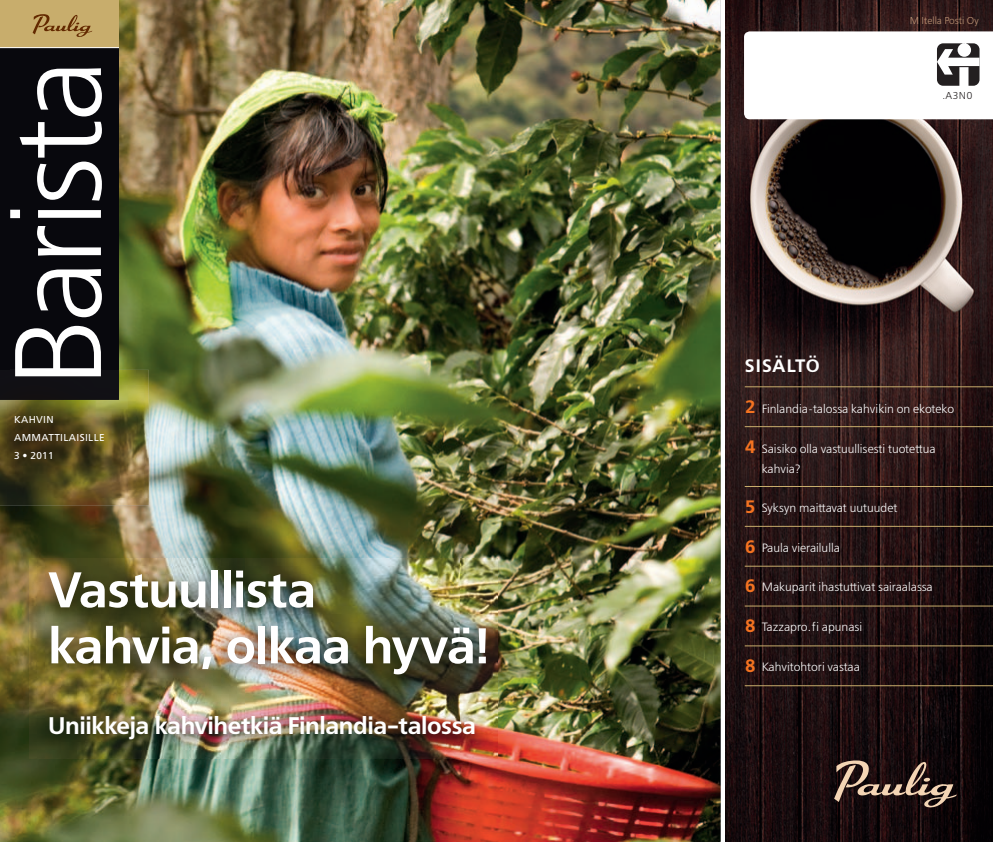
<style>
.page{position:relative;width:993px;height:842px;background:#fff}
.page>*{position:absolute;margin:0;border:0;box-sizing:border-box;transform-origin:0 0}
.t1{font:300 122.5px "Free Set";letter-spacing:-.045em;color:#fff}
.t2{font:600 50px/56px "Free Set";letter-spacing:-.015em;color:#fff}
.t3{font:600 24px "Free Set";letter-spacing:-.02em;color:#fff}
.t4{font:600 18px "Free Set";letter-spacing:.04em;color:#fff}
.t5{font:300 12px/20px "Free Set";color:#fff}
.t6{font:10px/18px "Free Set";letter-spacing:.035em;color:#fff}
.t7{font:300 10px "Free Set";color:#bd9576}
.t8{font:300 10px "Free Set";color:#231f20}
.s1{font-weight:600;font-size:18px;color:#f47321}
</style>
<div class="page">
<img style="left:725px;top:0;width:267px;height:842px">
<img style="left:0;top:0;width:720px;height:842px">
<img style="left:30px;top:558px;width:467px;height:200px">
<hr style="left:744px;top:386px;width:248px;height:1px;background:#c8ad6c">
<hr style="left:744px;top:426px;width:248px;height:1px;background:#c8ad6c">
<hr style="left:744px;top:486px;width:248px;height:1px;background:#c8ad6c">
<hr style="left:744px;top:526px;width:248px;height:1px;background:#c8ad6c">
<hr style="left:744px;top:566px;width:248px;height:1px;background:#c8ad6c">
<hr style="left:744px;top:605px;width:248px;height:1px;background:#c8ad6c">
<hr style="left:744px;top:645px;width:248px;height:1px;background:#c8ad6c">
<hr style="left:744px;top:685px;width:248px;height:1px;background:#c8ad6c">
<div style="left:0;top:0;width:119px;height:400px;background:#08080d"></div>
<svg style="left:0;top:0;width:119px;height:48px;background:#c3a768"></svg>
<svg style="left:833px;top:760px;width:123px;height:48px;background:#473731"></svg>
<svg style="left:743px;top:31px;width:249px;height:88px"></svg>
<img style="left:0;top:370px;width:149px;height:135px">
<div style="left:0;top:370px;width:119px;height:30px;background:#111015"></div>
<img style="left:10px;top:370px;width:92px;height:6px">
<h1 class="t1" style="left:-13px;top:389px;width:332px;rotate:-90deg">Barista</h1>
<p class="t6" style="left:14px;top:411px;width:92px">KAHVIN<br>AMMATTILAISILLE<br>3 • 2011</p>
<h2 class="t2" style="left:48px;top:563px;width:442px">Vastuullista kahvia, olkaa hyvä!</h2>
<h3 class="t3" style="left:48px;top:712px;width:429px">Uniikkeja kahvihetkiä Finlandia-talossa</h3>
<p class="t7" style="left:909px;top:14px;width:71px">M Itella Posti Oy</p>
<p class="t8" style="left:942px;top:89px;width:32px">.A3N0</p>
<h3 class="t4" style="left:744px;top:355px;width:76px">SiSältö</h3>
<p class="t5" style="left:744px;top:399px;width:211px"><span class="s1">2</span> Finlandia-talossa kahvikin on ekoteko</p>
<p class="t5" style="left:761px;top:439px;width:175px;text-indent:-17px"><span class="s1">4</span> Saisiko olla vastuullisesti tuotettua kahvia?</p>
<p class="t5" style="left:744px;top:498px;width:154px"><span class="s1">5</span> Syksyn maittavat uutuudet</p>
<p class="t5" style="left:744px;top:538px;width:97px"><span class="s1">6</span> Paula vierailulla</p>
<p class="t5" style="left:744px;top:577px;width:189px"><span class="s1">6</span> Makuparit ihastuttivat sairaalassa</p>
<p class="t5" style="left:744px;top:617px;width:119px"><span class="s1">8</span> Tazzapro.fi apunasi</p>
<p class="t5" style="left:744px;top:657px;width:117px"><span class="s1">8</span> Kahvitohtori vastaa</p>
</div>
